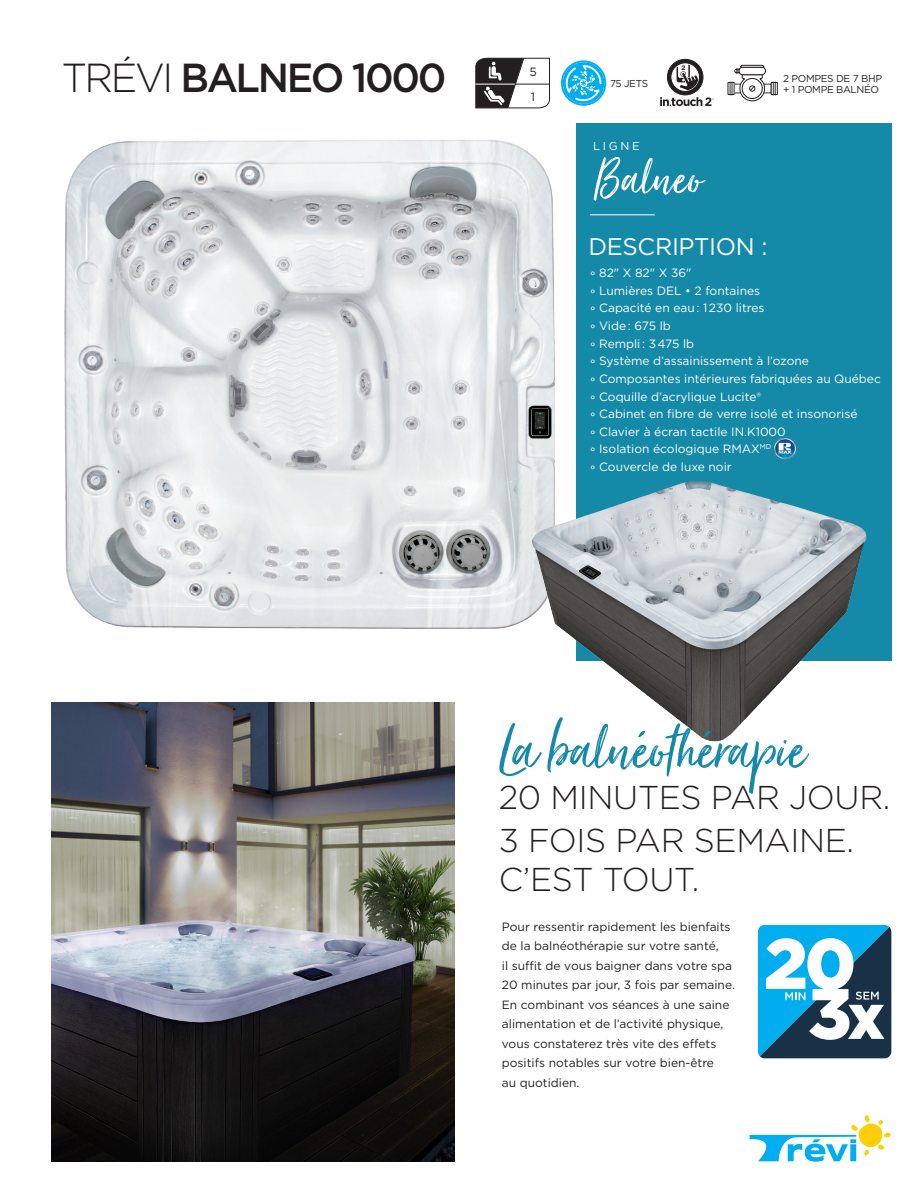
<style>
.page{position:relative;width:918px;height:1188px;background:#fff}
.page>*{position:absolute;margin:0;border:0;box-sizing:border-box;transform-origin:0 0}
.t1{font:76.5px "Just Lovely";letter-spacing:-.01em;color:#1589a8}
.t2{font:61.5px "Just Lovely";color:#fff}
.t3{font:500 40.5px "Gotham";letter-spacing:-.06em;color:#231f20}
.t4{font:300 33px/39px "Gotham";letter-spacing:-.01em;color:#231f20}
.t5{font:24px "Gotham";letter-spacing:-.015em;color:#fff}
.Texte_Courant_FR{font:12px "Gotham";color:#fff}
.Texte_Courant_FR-2{font:12px/19.5px "Gotham";color:#231f20}
.t6{font:11.4px "Gotham";letter-spacing:.23em;color:#fff}
.t7{font:10.05px/11.2px "Gotham";letter-spacing:-.03em;color:#231f20}
.t8{font:700 6.6px "Gotham";color:#231f20}
.s1{font-weight:300}
</style>
<div class="page">
<svg style="left:750px;top:1115px;width:141px;height:47px"></svg>
<div style="left:576px;top:123px;width:315px;height:537px;background:#1589a8"></div>
<div style="left:771px;top:82px;width:7px;height:13px;border:1px solid #231f20"></div>
<div style="left:728px;top:82px;width:7px;height:13px;border:1px solid #231f20"></div>
<svg style="left:773px;top:82px;width:3px;height:13px"></svg>
<div style="left:739px;top:67px;width:27px;height:8px;border:1px solid #231f20;border-radius:4px"></div>
<svg style="left:730px;top:65px;width:35px;height:37px"></svg>
<svg style="left:660px;top:59px;width:54px;height:47px"></svg>
<svg style="left:561px;top:60px;width:45px;height:46px"></svg>
<svg style="left:475px;top:58px;width:75px;height:51px"></svg>
<img style="left:52px;top:703px;width:403px;height:459px">
<img style="left:64px;top:140px;width:491px;height:489px">
<img style="left:531px;top:481px;width:336px;height:261px">
<hr style="left:590px;top:214px;width:65px;height:1px;background:#fff">
<img style="left:774px;top:438px;width:22px;height:22px">
<svg style="left:758px;top:925px;width:133px;height:133px"></svg>
<p class="t3" style="left:62px;top:52px;width:386px"><span class="s1">TRÉVI</span> BALNEO 1000</p>
<p class="Texte_Courant_FR-2" style="left:529px;top:62px;width:9px">5</p>
<p class="Texte_Courant_FR-2" style="left:531px;top:87px;width:6px">1</p>
<p class="t7" style="left:610px;top:78px;width:40px">75 JETS</p>
<p class="t8" style="left:681px;top:64px;width:6px">2</p>
<p class="t7" style="left:783px;top:72px;width:101px">2 POMPES DE 7 BHP + 1 POMPE BALNÉO</p>
<p class="t6" style="left:593px;top:139px;width:48px">LIGNE</p>
<p class="t2" style="left:593px;top:141px;width:110px">Balneo</p>
<p class="t5" style="left:588px;top:231px;width:181px">DESCRIPTION :</p>
<p class="Texte_Courant_FR" style="left:590px;top:265px;width:103px">° 82" X 82" X 36"</p>
<p class="Texte_Courant_FR" style="left:590px;top:283px;width:172px">° Lumières DEL • 2 fontaines</p>
<p class="Texte_Courant_FR" style="left:590px;top:300px;width:176px">° Capacité en eau : 1 230 litres</p>
<p class="Texte_Courant_FR" style="left:590px;top:318px;width:82px">° Vide : 675 lb</p>
<p class="Texte_Courant_FR" style="left:590px;top:336px;width:106px">° Rempli : 3 475 lb</p>
<p class="Texte_Courant_FR" style="left:590px;top:353px;width:220px">° Système d’assainissement à l’ozone</p>
<p class="Texte_Courant_FR" style="left:590px;top:371px;width:292px">° Composantes intérieures fabriquées au Québec</p>
<p class="Texte_Courant_FR" style="left:590px;top:389px;width:173px">° Coquille d’acrylique Lucite®</p>
<p class="Texte_Courant_FR" style="left:590px;top:406px;width:269px">° Cabinet en fibre de verre isolé et insonorisé</p>
<p class="Texte_Courant_FR" style="left:590px;top:424px;width:197px">° Clavier à écran tactile IN.K1000</p>
<p class="Texte_Courant_FR" style="left:590px;top:442px;width:183px">° Isolation écologique RMAX<sup>MD</sup></p>
<p class="Texte_Courant_FR" style="left:590px;top:459px;width:143px">° Couvercle de luxe noir</p>
<p class="t1" style="left:499px;top:702px;width:308px">La balnéothérapie</p>
<p class="t4" style="left:499px;top:777px;width:393px">20 MINUTES PAR JOUR.</p>
<p class="t4" style="left:499px;top:820px;width:357px">3 FOIS PAR SEMAINE.<br>C’EST TOUT.</p>
<p class="Texte_Courant_FR-2" style="left:502px;top:916px;width:234px">Pour ressentir rapidement les bienfaits de la balnéothérapie sur votre santé,<br>il suffit de vous baigner dans votre spa 20 minutes par jour, 3 fois par semaine.<br>En combinant vos séances à une saine alimentation et de l’activité physique, vous constaterez très vite des effets positifs notables sur votre bien-être<br>au quotidien.</p>
</div>
